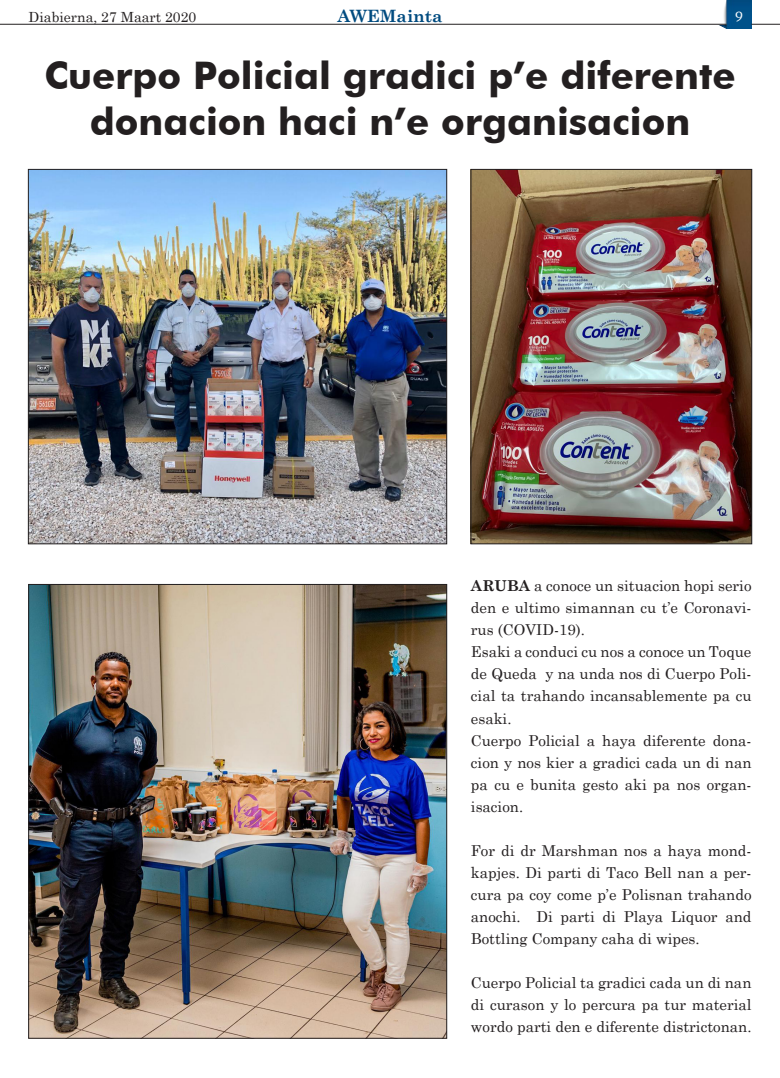
<style>
.page{position:relative;width:780px;height:1078px;background:#fff}
.page>*{position:absolute;margin:0;border:0;box-sizing:border-box;transform-origin:0 0}
.No_Spacing{font:700 38px/45.6px "Futura BT";color:#231f20;text-align:center}
.Body_Text_14{font:700 17px "Century Schoolbook";color:#004b80}
.Body_Text_14-2{font:15px/22px "Century Schoolbook";color:#231f20;text-align:justify}
.Body_Text_14-3{font:14px "Century Schoolbook";color:#231f20}
.t1{font:14px "Charter ITCTT";color:#fff}
.s1{font-weight:700}
</style>
<div class="page">
<img style="left:718px;top:0;width:33px;height:28px">
<svg style="left:751px;top:24px;width:29px;height:1px"></svg>
<hr style="left:0;top:24px;width:726px;height:1px;background:#231f20">
<img style="left:472px;top:171px;width:278px;height:371px">
<div style="left:470px;top:169px;width:282px;height:375px;border:1px solid #231f20"></div>
<img style="left:30px;top:171px;width:415px;height:371px">
<div style="left:28px;top:169px;width:419px;height:375px;border:1px solid #231f20"></div>
<img style="left:30px;top:586px;width:415px;height:450px">
<p class="Body_Text_14-3" style="left:29px;top:5px;width:169px">Diabierna, 27 Maart 2020</p>
<p class="Body_Text_14" style="left:337px;top:3px;width:107px">AWEMainta</p>
<p class="t1" style="left:735px;top:7px;width:9px">9</p>
<p class="No_Spacing" style="left:44px;top:53px;width:692px">Cuerpo Policial gradici p’e diferente donacion haci n’e organisacion</p>
<p class="Body_Text_14-2" style="left:471px;top:573px;width:282px"><span class="s1">ARUBA</span> a conoce un situacion hopi serio den e ultimo simannan cu t’e Coronavi&shy;rus (COVID-19).</p>
<p class="Body_Text_14-2" style="left:471px;top:639px;width:282px">Esaki a conduci cu nos a conoce un Toque de Queda y na unda nos di Cuerpo Poli&shy;cial ta trahando incansablemente pa cu esaki.</p>
<p class="Body_Text_14-2" style="left:471px;top:727px;width:282px">Cuerpo Policial a haya diferente dona&shy;cion y nos kier a gradici cada un di nan pa cu e bunita gesto aki pa nos organ&shy;isacion.</p>
<p class="Body_Text_14-2" style="left:471px;top:837px;width:282px">For di dr Marshman nos a haya mond&shy;kapjes. Di parti di Taco Bell nan a per&shy;cura pa coy come p’e Polisnan trahando anochi. Di parti di Playa Liquor and Bottling Company caha di wipes.</p>
<p class="Body_Text_14-2" style="left:471px;top:969px;width:282px">Cuerpo Policial ta gradici cada un di nan di curason y lo percura pa tur material wordo parti den e diferente districtonan.</p>
</div>
